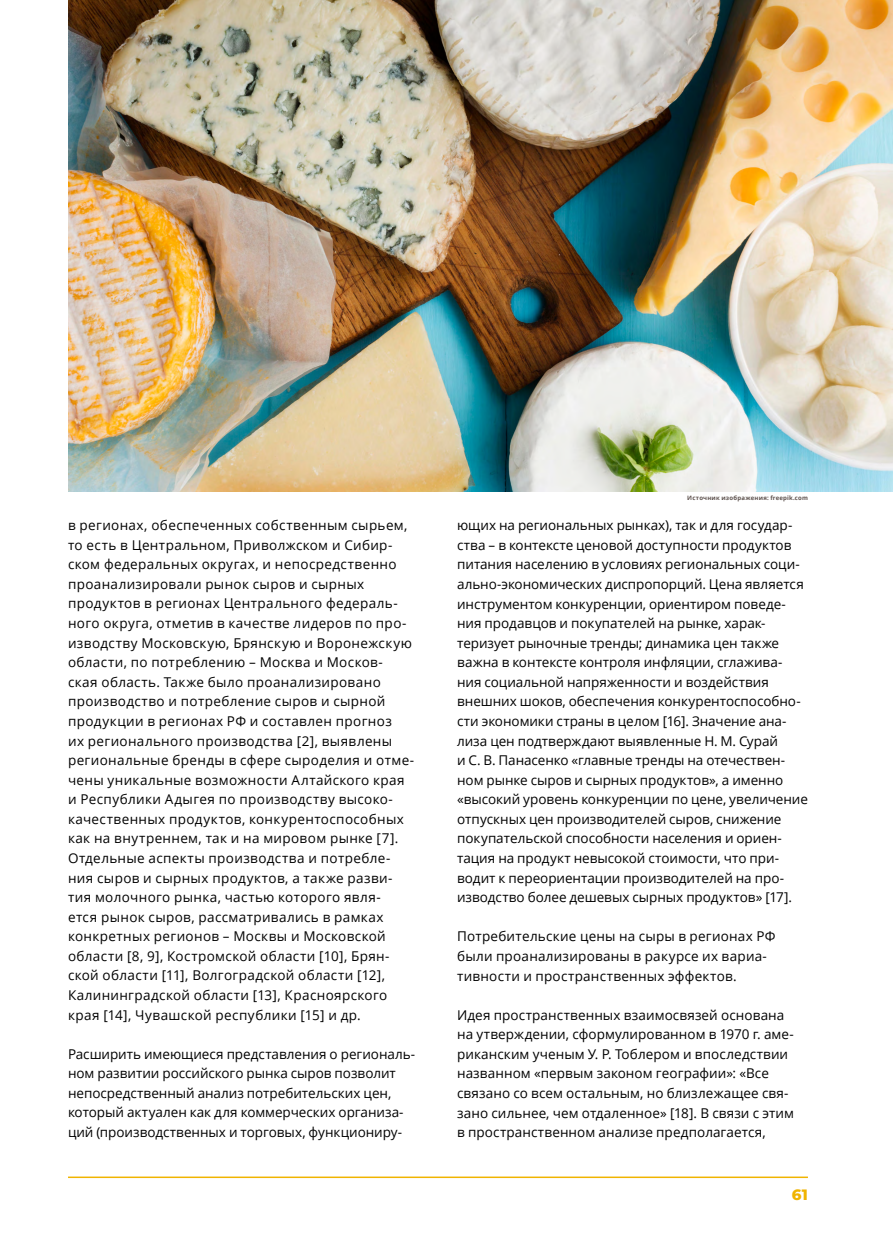
<style>
.page{position:relative;width:893px;height:1234px;background:#fff}
.page>*{position:absolute;margin:0;border:0;box-sizing:border-box;transform-origin:0 0}
.t1{font:800 15px "Montserrat";color:#f0b400}
.t2{font:13.5px/19.5px "Open Sans";letter-spacing:.01em;color:#000}
.t3{font:700 6px "Open Sans";letter-spacing:.035em;color:#5d514d}
</style>
<div class="page">
<hr style="left:68px;top:1176px;width:740px;height:1px;background:#f0b400">
<img style="left:68px;top:0;width:825px;height:491px">
<p class="t2" style="left:68px;top:515px;width:348px">в регионах, обеспеченных собственным сырьем, то есть в Центральном, Приволжском и Сибир&shy;ском федеральных округах, и непосредственно проанализировали рынок сыров и сырных продуктов в регионах Центрального федераль&shy;ного округа, отметив в качестве лидеров по про&shy;изводству Московскую, Брянскую и Воронежскую области, по потреблению – Москва и Москов&shy;ская область. Также было проанализировано производство и потребление сыров и сырной продукции в регионах РФ и составлен прогноз<br>их регионального производства [2], выявлены региональные бренды в сфере сыроделия и отме&shy;чены уникальные возможности Алтайского края и Республики Адыгея по производству высоко&shy;качественных продуктов, конкурентоспособных как на внутреннем, так и на мировом рынке [7].<br>Отдельные аспекты производства и потребле&shy;ния сыров и сырных продуктов, а также разви&shy;тия молочного рынка, частью которого явля-<br>ется рынок сыров, рассматривались в рамках конкретных регионов – Москвы и Московской области [8, 9], Костромской области [10], Брян&shy;ской области [11], Волгоградской области [12], Калининградской области [13], Красноярского края [14], Чувашской республики [15] и др.</p>
<p class="t2" style="left:68px;top:1043px;width:349px">Расширить имеющиеся представления о региональ&shy;ном развитии российского рынка сыров позволит непосредственный анализ потребительских цен, который актуален как для коммерческих организа&shy;ций (производственных и торговых, функциониру-</p>
<p class="t3" style="left:687px;top:493px;width:122px">Источник изображения: freepik.com</p>
<p class="t2" style="left:457px;top:515px;width:352px">ющих на региональных рынках), так и для государ&shy;ства – в контексте ценовой доступности продуктов питания населению в условиях региональных соци&shy;ально-экономических диспропорций. Цена является инструментом конкуренции, ориентиром поведе&shy;ния продавцов и покупателей на рынке, харак&shy;теризует рыночные тренды; динамика цен также важна в контексте контроля инфляции, сглажива&shy;ния социальной напряженности и воздействия внешних шоков, обеспечения конкурентоспособно&shy;сти экономики страны в целом [16]. Значение ана&shy;лиза цен подтверждают выявленные Н. М. Сурай<br>и С. В. Панасенко «главные тренды на отечествен&shy;ном рынке сыров и сырных продуктов», а именно «высокий уровень конкуренции по цене, увеличение отпускных цен производителей сыров, снижение покупательской способности населения и ориен&shy;тация на продукт невысокой стоимости, что при&shy;водит к переориентации производителей на про&shy;изводство более дешевых сырных продуктов» [17].</p>
<p class="t2" style="left:457px;top:926px;width:320px">Потребительские цены на сыры в регионах РФ были проанализированы в ракурсе их вариа&shy;тивности и пространственных эффектов.</p>
<p class="t2" style="left:457px;top:1004px;width:338px">Идея пространственных взаимосвязей основана на утверждении, сформулированном в 1970 г. аме&shy;риканским ученым У. Р. Тоблером и впоследствии названном «первым законом географии»: «Все связано со всем остальным, но близлежащее свя&shy;зано сильнее, чем отдаленное» [18]. В связи с этим в пространственном анализе предполагается,</p>
<p class="t1" style="left:792px;top:1183px;width:18px">61</p>
</div>
